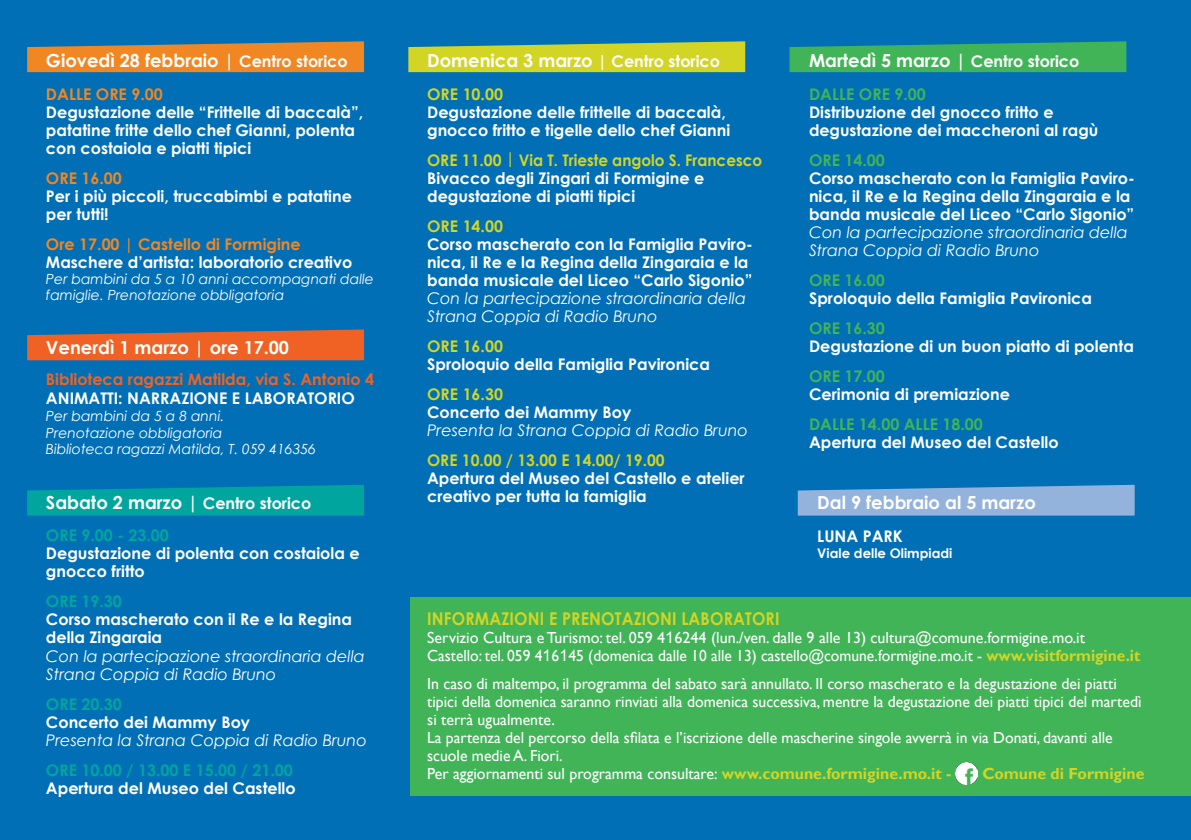
<style>
.page{position:relative;width:1191px;height:840px;background:#fff}
.page>*{position:absolute;margin:0;border:0;box-sizing:border-box;transform-origin:0 0}
.t1{font:700 18px "Century Gothic";color:#fff}
.t2{font:700 17.6px "Century Gothic";letter-spacing:.01em;color:#d3d524;scale:.91 1}
.t3{font:700 16px/18px "Century Gothic";color:#fff}
.t4{font:16px/18px "Gill Sans";color:#fff}
.t5{font:italic 16px/18px "Century Gothic";color:#fff}
.t6{font:700 16px "Century Gothic";color:#d3d524}
.t7{font:700 16px "Century Gothic";color:#41b458}
.t8{font:700 16px "Century Gothic";color:#00a69e}
.t9{font:700 16px "Century Gothic";color:#f08723}
.t10{font:700 16px "Century Gothic";color:#f06224}
.t11{font:700 16px "Gill Sans";color:#d3d524}
.t12{font:italic 14px/16px "Century Gothic";color:#fff}
.t13{font:700 13.2px "Century Gothic";color:#fff}
.s1{font-size:16px}
.s2{font-size:16.2px}
.s3{font-family:"Arial"}
.s4{font-weight:700;color:#d3d524}
</style>
<div class="page">
<div style="left:0;top:0;width:1191px;height:839px;background:#006fb5"></div>
<svg style="left:27px;top:41px;width:337px;height:31px;background:#d78432"></svg>
<svg style="left:27px;top:329px;width:337px;height:31px;background:#d66333"></svg>
<svg style="left:27px;top:484px;width:337px;height:31px;background:#009fa0"></svg>
<svg style="left:408px;top:41px;width:337px;height:31px;background:#bdca33"></svg>
<svg style="left:789px;top:41px;width:337px;height:31px;background:#3aac61"></svg>
<svg style="left:797px;top:484px;width:337px;height:31px;background:#82aad7"></svg>
<div style="left:410px;top:596px;width:781px;height:199px;background:#41b458"></div>
<img style="left:955px;top:762px;width:22px;height:22px">
<p class="t1" style="left:46px;top:49px;width:303px">Giovedì 28 febbraio | <span class="s1">Centro storico</span></p>
<p class="t9" style="left:46px;top:84px;width:118px">DALLE ORE 9.00</p>
<p class="t3" style="left:46px;top:102px;width:319px">Degustazione delle “Frittelle di baccalà”, patatine fritte dello chef Gianni, polenta con costaiola e piatti tipici</p>
<p class="t9" style="left:46px;top:168px;width:77px">ORE 16.00</p>
<p class="t3" style="left:46px;top:186px;width:307px">Per i più piccoli, truccabimbi e patatine per tutti!</p>
<p class="t9" style="left:46px;top:234px;width:256px">Ore 17.00 | Castello di Formigine</p>
<p class="t3" style="left:46px;top:252px;width:308px">Maschere d’artista: laboratorio creativo</p>
<p class="t12" style="left:46px;top:270px;width:329px">Per bambini da 5 a 10 anni accompagnati dalle famiglie. Prenotazione obbligatoria</p>
<p class="t1" style="left:46px;top:336px;width:245px">Venerdì 1 marzo | ore 17.00</p>
<p class="t10" style="left:46px;top:369px;width:329px">Biblioteca ragazzi Matilda, via S. Antonio 4</p>
<p class="t3" style="left:46px;top:388px;width:310px">ANIMATTI: NARRAZIONE E LABORATORIO</p>
<p class="t12" style="left:46px;top:407px;width:180px">Per bambini da 5 a 8 anni.</p>
<p class="t12" style="left:46px;top:424px;width:178px">Prenotazione obbligatoria</p>
<p class="t12" style="left:46px;top:441px;width:271px">Biblioteca ragazzi Matilda, T. 059 416356</p>
<p class="t1" style="left:46px;top:490px;width:267px">Sabato 2 marzo | <span class="s1">Centro storico</span></p>
<p class="t8" style="left:46px;top:525px;width:124px">ORE 9.00 - 23.00</p>
<p class="t3" style="left:46px;top:544px;width:315px">Degustazione di polenta con costaiola e</p>
<p class="t3" style="left:46px;top:562px;width:100px">gnocco fritto</p>
<p class="t8" style="left:46px;top:591px;width:77px">ORE 19.30</p>
<p class="t3" style="left:46px;top:610px;width:307px">Corso mascherato con il Re e la Regina della Zingaraia</p>
<p class="t5" style="left:46px;top:646px;width:320px">Con la partecipazione straordinaria della<br>Strana Coppia di Radio Bruno</p>
<p class="t8" style="left:46px;top:693px;width:77px">ORE 20.30</p>
<p class="t3" style="left:46px;top:712px;width:206px">Concerto dei Mammy Boy</p>
<p class="t5" style="left:46px;top:730px;width:322px">Presenta la Strana Coppia di Radio Bruno</p>
<p class="t8" style="left:46px;top:759px;width:248px">ORE 10.00 / 13.00 E 15.00 / 21.00</p>
<p class="t3" style="left:46px;top:778px;width:251px">Apertura del Museo del Castello</p>
<p class="t1" style="left:427px;top:49px;width:294px">Domenica 3 marzo <span class="s2">|</span> <span class="s1">Centro storico</span></p>
<p class="t6" style="left:427px;top:84px;width:77px">ORE 10.00</p>
<p class="t3" style="left:427px;top:102px;width:305px">Degustazione delle frittelle di baccalà, gnocco fritto e tigelle dello chef Gianni</p>
<p class="t6" style="left:427px;top:150px;width:336px">ORE 11.00 | Via T. Trieste angolo S. Francesco</p>
<p class="t3" style="left:427px;top:168px;width:279px">Bivacco degli Zingari di Formigine e degustazione di piatti tipici</p>
<p class="t6" style="left:427px;top:216px;width:77px">ORE 14.00</p>
<p class="t3" style="left:427px;top:234px;width:327px">Corso mascherato con la Famiglia Paviro&shy;nica, il Re e la Regina della Zingaraia e la banda musicale del Liceo “Carlo Sigonio”</p>
<p class="t5" style="left:427px;top:289px;width:320px">Con la partecipazione straordinaria della<br>Strana Coppia di Radio Bruno</p>
<p class="t6" style="left:427px;top:336px;width:77px">ORE 16.00</p>
<p class="t3" style="left:427px;top:354px;width:284px">Sproloquio della Famiglia Pavironica</p>
<p class="t6" style="left:427px;top:384px;width:77px">ORE 16.30</p>
<p class="t3" style="left:427px;top:402px;width:206px">Concerto dei Mammy Boy</p>
<p class="t5" style="left:427px;top:421px;width:322px">Presenta la Strana Coppia di Radio Bruno</p>
<p class="t6" style="left:427px;top:450px;width:239px">ORE 10.00 / 13.00 E 14.00/ 19.00</p>
<p class="t3" style="left:427px;top:468px;width:319px">Apertura del Museo del Castello e atelier creativo per tutta la famiglia</p>
<p class="t1" style="left:809px;top:49px;width:272px">Martedì 5 marzo | <span class="s1">Centro storico</span></p>
<p class="t7" style="left:809px;top:84px;width:118px">DALLE ORE 9.00</p>
<p class="t3" style="left:809px;top:102px;width:291px">Distribuzione del gnocco fritto e degustazione dei maccheroni al ragù</p>
<p class="t7" style="left:809px;top:150px;width:77px">ORE 14.00</p>
<p class="t3" style="left:809px;top:168px;width:327px">Corso mascherato con la Famiglia Paviro&shy;nica, il Re e la Regina della Zingaraia e la banda musicale del Liceo “Carlo Sigonio”</p>
<p class="t5" style="left:809px;top:223px;width:320px">Con la partecipazione straordinaria della<br>Strana Coppia di Radio Bruno</p>
<p class="t7" style="left:809px;top:270px;width:77px">ORE 16.00</p>
<p class="t3" style="left:809px;top:288px;width:284px">Sproloquio della Famiglia Pavironica</p>
<p class="t7" style="left:809px;top:318px;width:77px">ORE 16.30</p>
<p class="t3" style="left:809px;top:336px;width:326px">Degustazione di un buon piatto di polenta</p>
<p class="t7" style="left:809px;top:366px;width:77px">ORE 17.00</p>
<p class="t3" style="left:809px;top:384px;width:202px">Cerimonia di premiazione</p>
<p class="t7" style="left:809px;top:414px;width:175px">DALLE 14.00 ALLE 18.00</p>
<p class="t3" style="left:809px;top:432px;width:251px">Apertura del Museo del Castello</p>
<p class="t1" style="left:817px;top:491px;width:220px">Dal 9 febbraio al 5 marzo</p>
<p class="t3" style="left:817px;top:527px;width:87px">LUNA PARK</p>
<p class="t13" style="left:817px;top:545px;width:137px">Viale delle Olimpiadi</p>
<p class="t2" style="left:427px;top:607px;width:388px">INFORMAZIONI E PRENOTAZIONI LABORATORI</p>
<p class="t4" style="left:427px;top:629px;width:714px">Servizio Cultura e Turismo: tel. 059 4<span class="s3">1</span>6244 (lun./ven. dalle 9 alle 13) cultura@comune.formigine.mo.it<br>Castello: tel. 059 4<span class="s3">1</span>6<span class="s3">1</span>45 (domenica dalle 10 alle 13) castello@comune.formigine.mo.it - <span class="s4">www.visitformigine.it</span></p>
<p class="t4" style="left:427px;top:675px;width:716px">In caso di maltempo, il programma del sabato sarà annullato. Il corso mascherato e la degustazione dei piatti tipici della domenica saranno rinviati alla domenica successiva, mentre la degustazione dei piatti tipici del martedì si terrà ugualmente.</p>
<p class="t4" style="left:427px;top:729px;width:687px">La partenza del percorso della sfilata e l’iscrizione delle mascherine singole avverrà in via Donati, davanti alle scuole medie A. Fiori.</p>
<p class="t4" style="left:427px;top:765px;width:526px">Per aggiornamenti sul programma consultare: <span class="s4">www.comune.formigine.mo.it -</span></p>
<p class="t11" style="left:982px;top:764px;width:164px">Comune di Formigine</p>
</div>
